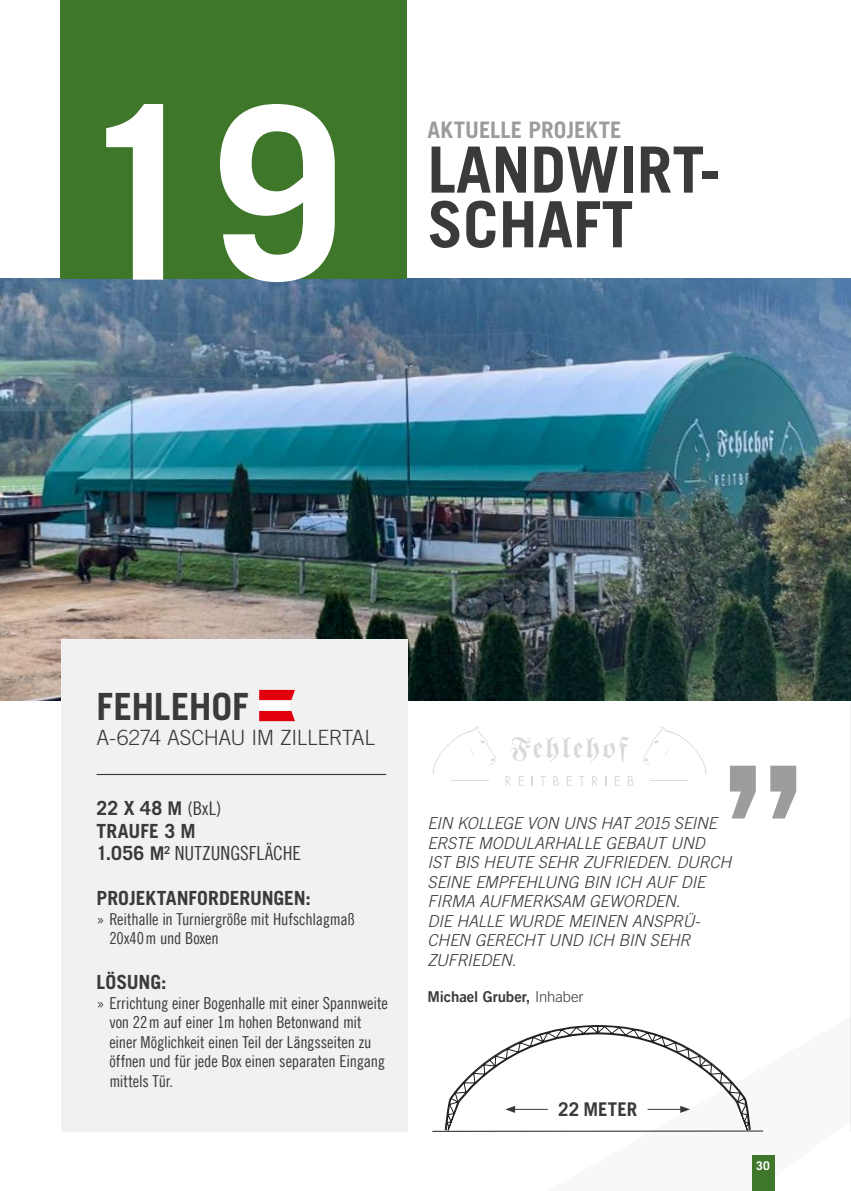
<style>
.page{position:relative;width:851px;height:1191px;background:#fff}
.page>*{position:absolute;margin:0;border:0;box-sizing:border-box;transform-origin:0 0}
.t1{font:700 239.85px "Trade Gothic LT Com";color:#fff}
.t2{font:700 63.75px/54.6px "Trade Gothic LT Com";color:#3b3a39}
.t3{font:700 37.5px "Trade Gothic LT Com";letter-spacing:-.01em;color:#3b3a39}
.t4{font:700 22.8px "Trade Gothic LT Com";letter-spacing:.005em;color:#9c9c9c}
.t5{font:300 21px "Trade Gothic LT Com";letter-spacing:-.02em;color:#3b3a39}
.t6{font:700 19.5px/22.5px "Trade Gothic LT Com";letter-spacing:-.005em;color:#3b3a39}
.t7{font:19.5px "Trade Gothic LT Com Cn 18";color:#3b3a39}
.t8{font:700 18.9px "Trade Gothic LT Com";letter-spacing:.005em;color:#3b3a39}
.t9{font:16.5px/19.5px "Trade Gothic LT Com Cn 18";letter-spacing:-.01em;color:#3b3a39}
.t10{font:italic 300 16.5px/19.5px "Trade Gothic LT Com";letter-spacing:-.015em;color:#3b3a39}
.t11{font:15px "Trade Gothic LT Com Bd 2";letter-spacing:-.005em;color:#3b3a39}
.t12{font:700 12px "Trade Gothic LT Com";color:#fff}
.s1{font-size:18.9px}
.s2{font-family:"Trade Gothic LT Com Cn 18";font-weight:400;font-size:18.9px}
.s3{font-family:"Trade Gothic LT Com";font-weight:700}
.s4{font-family:"Trade Gothic LT Com";font-weight:700;font-size:18.9px}
.s5{font-family:"Trade Gothic LT Com";font-weight:300}
</style>
<div class="page">
<img style="left:0;top:278px;width:850px;height:422px">
<svg style="left:393px;top:539px;width:456px;height:652px"></svg>
<svg style="left:444px;top:1025px;width:306px;height:105px"></svg>
<hr style="left:432px;top:1130px;width:331px;height:1px;background:#231e21">
<div style="left:61px;top:639px;width:347px;height:492px;background:#f1f1f1"></div>
<hr style="left:97px;top:774px;width:289px;height:1px;background:#3b3a39">
<svg style="left:259px;top:690px;width:36px;height:31px"></svg>
<div style="left:60px;top:0;width:347px;height:278px;background:#3e762a"></div>
<svg style="left:729px;top:765px;width:67px;height:53px"></svg>
<hr style="left:849px;top:473px;width:1px;height:658px;background:#f1f1f1">
<svg style="left:510px;top:736px;width:118px;height:26px"></svg>
<svg style="left:505px;top:776px;width:6px;height:10px"></svg>
<svg style="left:518px;top:776px;width:5px;height:10px"></svg>
<svg style="left:540px;top:776px;width:5px;height:10px"></svg>
<svg style="left:553px;top:776px;width:6px;height:10px"></svg>
<svg style="left:566px;top:776px;width:5px;height:10px"></svg>
<svg style="left:579px;top:776px;width:5px;height:10px"></svg>
<svg style="left:592px;top:776px;width:5px;height:10px"></svg>
<svg style="left:614px;top:776px;width:5px;height:10px"></svg>
<svg style="left:627px;top:776px;width:6px;height:10px"></svg>
<svg style="left:642px;top:726px;width:64px;height:48px"></svg>
<svg style="left:432px;top:726px;width:64px;height:48px"></svg>
<hr style="left:650px;top:780px;width:38px;height:1px;background:#d9dada">
<hr style="left:451px;top:780px;width:37px;height:1px;background:#d9dada">
<div style="left:751px;top:1155px;width:23px;height:36px;background:#3e762a"></div>
<h1 class="t1" style="left:76px;top:47px;width:268px">19</h1>
<h3 class="t4" style="left:427px;top:116px;width:195px">AKTUELLE PROJEKTE</h3>
<h2 class="t2" style="left:427px;top:142px;width:295px">LANDWIRT-<br>SCHAFT</h2>
<h3 class="t3" style="left:97px;top:683px;width:154px">FEHLEHOF</h3>
<p class="t5" style="left:97px;top:725px;width:280px">A-6274 ASCHAU IM ZILLERTAL</p>
<p class="t6" style="left:97px;top:796px;width:126px">22 X 48 <span class="s1">M</span> <span class="s2">(BxL)<br></span>TRAUFE 3 M</p>
<p class="t7" style="left:97px;top:841px;width:206px"><span class="s3">1.056</span> <span class="s4">M</span><sup>2</sup> NUTZUNGSFLÄCHE</p>
<p class="t6" style="left:97px;top:886px;width:216px">PROJEKTANFORDERUNGEN:</p>
<p class="t9" style="left:109px;top:909px;width:247px;text-indent:-13px"><span class="s5">»</span> Reithalle in Turniergröße mit Hufschlagmaß<br>20x40m und Boxen</p>
<p class="t6" style="left:97px;top:970px;width:71px">LÖSUNG:</p>
<p class="t9" style="left:109px;top:993px;width:280px;text-indent:-13px"><span class="s5">»</span> Errichtung einer Bogenhalle mit einer Spannweite von 22m auf einer 1m hohen Betonwand mit einer Möglichkeit einen Teil der Längsseiten zu öffnen und für jede Box einen separaten Eingang mittels Tür.</p>
<p class="t10" style="left:427px;top:813px;width:305px">EIN KOLLEGE VON UNS HAT 2015 SEINE<br>ERSTE MODULARHALLE GEBAUT UND<br>IST BIS HEUTE SEHR ZUFRIEDEN. DURCH<br>SEINE EMPFEHLUNG BIN ICH AUF DIE<br>FIRMA AUFMERKSAM GEWORDEN.<br>DIE HALLE WURDE MEINEN ANSPRÜ-<br>CHEN GERECHT UND ICH BIN SEHR<br>ZUFRIEDEN.</p>
<p class="t11" style="left:427px;top:987px;width:157px">Michael Gruber, <span class="s5">Inhaber</span></p>
<p class="t8" style="left:558px;top:1097px;width:80px">22 METER</p>
<p class="t12" style="left:756px;top:1158px;width:15px">30</p>
</div>
